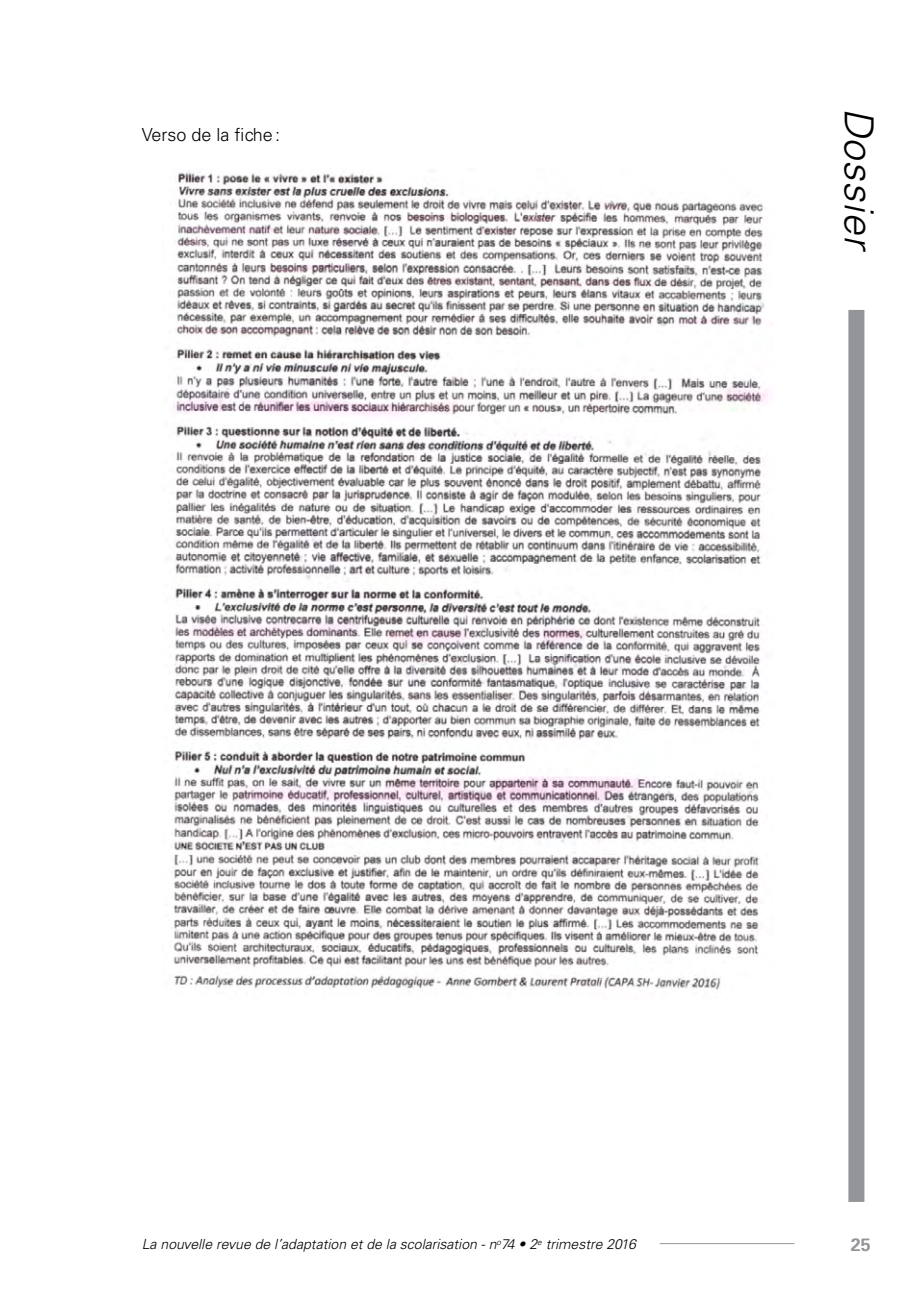
<style>
.page{position:relative;width:908px;height:1304px;background:#fff}
.page>*{position:absolute;margin:0;border:0;box-sizing:border-box;transform-origin:0 0}
.t1{font:italic 300 40px "Univers";color:#000}
.t2{font:300 18px "Univers";color:#000}
.t3{font:700 18px "Univers";color:#939598}
.t4{font:italic 300 14px "Univers";color:#000}
</style>
<div class="page">
<div style="left:848px;top:310px;width:16px;height:892px;background:#939598"></div>
<hr style="left:659px;top:1243px;width:135px;height:1px;background:#939598">
<img style="left:171px;top:170px;width:598px;height:822px">
<p class="t2" style="left:142px;top:124px;width:140px">Verso de la fiche:</p>
<h1 class="t1" style="left:882px;top:108px;width:146px;rotate:90deg">Dossier</h1>
<p class="t4" style="left:142px;top:1236px;width:495px">La nouvelle revue de l’adaptation et de la scolarisation - n<sup>o</sup>74 • 2<sup>e</sup> trimestre 2016</p>
<p class="t3" style="left:850px;top:1233px;width:22px">25</p>
</div>
